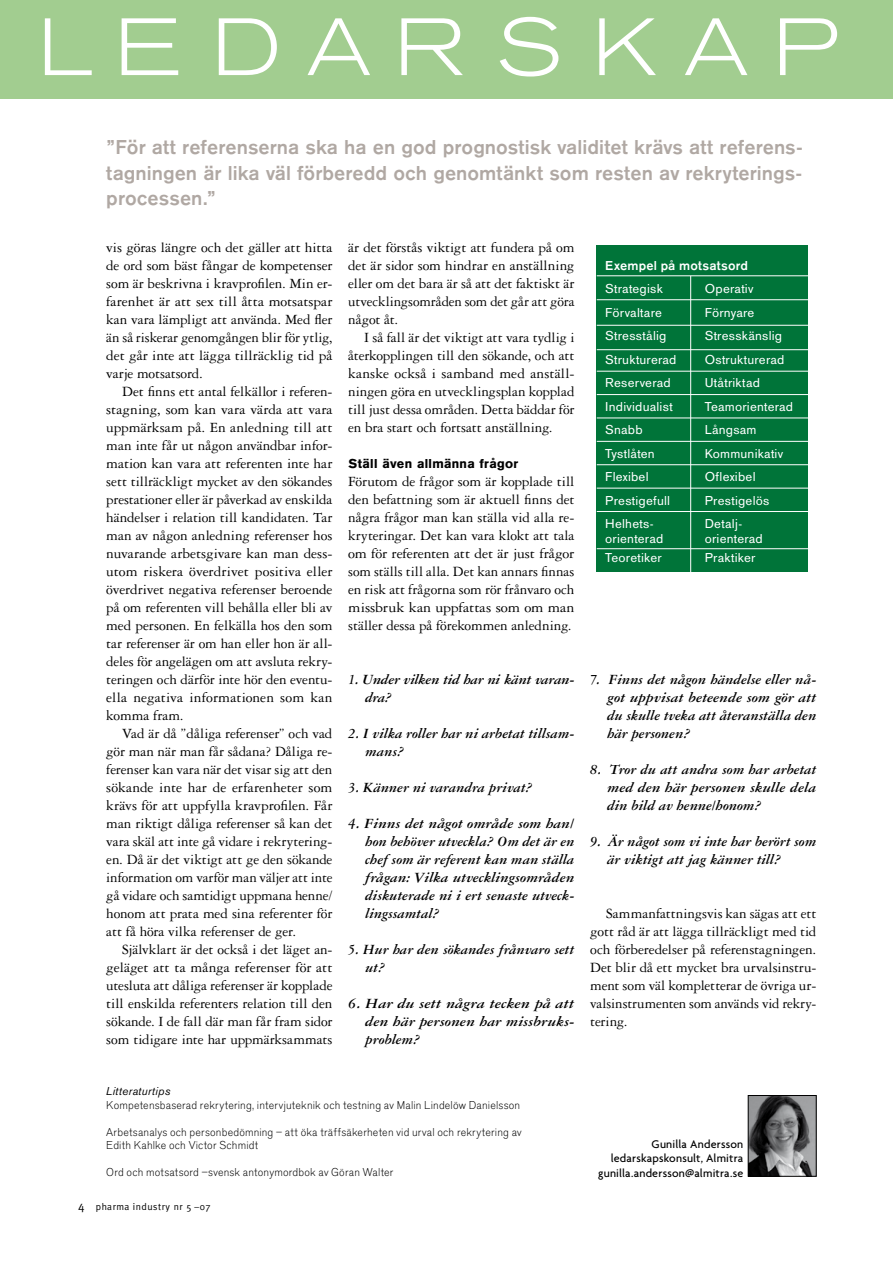
<style>
.page{position:relative;width:893px;height:1263px;background:#fff}
.page>*{position:absolute;margin:0;border:0;box-sizing:border-box;transform-origin:0 0}
.t1{font:21px/25.2px "A Grotesk Mdm";color:#b0a8a3;text-align:justify}
.t2{font:15px/18px "Garamond Three";letter-spacing:-.005em;color:#000;text-align:justify}
.t3{font:italic 700 15px/18px "Garamond Three";letter-spacing:-.01em;color:#000}
.t4{font:italic 700 15px/18px "Garamond Three";letter-spacing:-.01em;color:#000;text-align:justify;scale:1.05 1}
.t5{font:italic 700 15px/18px "Garamond Three";letter-spacing:-.01em;color:#000;text-align:justify;scale:1.1 1}
.t6{font:italic 700 15px/18px "Garamond Three";letter-spacing:-.03em;color:#000}
.t7{font:13.5px "A Grotesk Rgl";letter-spacing:.015em;color:#fff}
.t8{font:13.5px "A Grotesk Bld";letter-spacing:.03em;color:#000}
.t9{font:13.5px "A Grotesk Mdm";letter-spacing:.015em;color:#fff}
.t10{font:12px/13.5px "A Grotesk Lgt";letter-spacing:.01em;color:#000}
.t11{font:12px/14.4px "Agenda";letter-spacing:.015em;color:#000;text-align:right}
.t12{font:12px "A Grotesk Itl";letter-spacing:.015em;color:#000}
.t13{font:9.75px "Meta";letter-spacing:.055em;color:#000}
</style>
<div class="page">
<div style="left:597px;top:246px;width:226px;height:326px;background:#007439"></div>
<hr style="left:597px;top:299px;width:232px;height:1px;background:#fff">
<hr style="left:597px;top:325px;width:232px;height:1px;background:#fff">
<hr style="left:597px;top:349px;width:232px;height:1px;background:#fff">
<hr style="left:597px;top:371px;width:232px;height:1px;background:#fff">
<hr style="left:597px;top:394px;width:232px;height:1px;background:#fff">
<hr style="left:597px;top:417px;width:232px;height:1px;background:#fff">
<hr style="left:597px;top:441px;width:232px;height:1px;background:#fff">
<hr style="left:597px;top:464px;width:232px;height:1px;background:#fff">
<hr style="left:597px;top:488px;width:232px;height:1px;background:#fff">
<hr style="left:597px;top:511px;width:232px;height:1px;background:#fff">
<hr style="left:597px;top:548px;width:232px;height:1px;background:#fff">
<hr style="left:597px;top:275px;width:232px;height:1px;background:#fff">
<hr style="left:690px;top:276px;width:1px;height:298px;background:#fff">
<div style="left:808px;top:241px;width:32px;height:338px;background:#fff"></div>
<img style="left:750px;top:1097px;width:64px;height:77px">
<div style="left:748px;top:1095px;width:68px;height:81px;border:1px solid #000"></div>
<div style="left:0;top:0;width:893px;height:99px;background:#a2cd90"></div>
<svg style="left:45px;top:18px;width:47px;height:57px"></svg>
<svg style="left:122px;top:18px;width:56px;height:57px"></svg>
<svg style="left:219px;top:18px;width:58px;height:57px"></svg>
<svg style="left:308px;top:18px;width:62px;height:57px"></svg>
<svg style="left:401px;top:18px;width:62px;height:57px"></svg>
<svg style="left:500px;top:17px;width:58px;height:60px"></svg>
<svg style="left:599px;top:18px;width:57px;height:57px"></svg>
<svg style="left:685px;top:18px;width:62px;height:57px"></svg>
<svg style="left:780px;top:18px;width:57px;height:57px"></svg>
<h1 class="t1" style="left:106px;top:136px;width:698px">”För att referenserna ska ha en god prognostisk validitet krävs att referens&shy;tagningen är lika väl förberedd och genomtänkt som resten av rekryterings&shy;processen.”</h1>
<p class="t2" style="left:106px;top:238px;width:228px">vis göras längre och det gäller att hitta de ord som bäst fångar de kompetenser som är beskrivna i kravprofilen. Min er&shy;farenhet är att sex till åtta motsatspar kan vara lämpligt att använda. Med fler än så riskerar genomgången blir för ytlig, det går inte att lägga tillräcklig tid på varje motsatsord.</p>
<p class="t2" style="left:106px;top:382px;width:228px;text-indent:16px">Det finns ett antal felkällor i referen&shy;stagning, som kan vara värda att vara uppmärksam på. En anledning till att man inte får ut någon användbar infor&shy;mation kan vara att referenten inte har sett tillräckligt mycket av den sökandes prestationer eller är påverkad av enskilda händelser i relation till kandidaten. Tar man av någon anledning referenser hos nuvarande arbetsgivare kan man dess&shy;utom riskera överdrivet positiva eller överdrivet negativa referenser beroende på om referenten vill behålla eller bli av med personen. En felkälla hos den som tar referenser är om han eller hon är all&shy;deles för angelägen om att avsluta rekry&shy;teringen och därför inte hör den eventu&shy;ella negativa informationen som kan komma fram.</p>
<p class="t2" style="left:106px;top:724px;width:228px;text-indent:16px">Vad är då ”dåliga referenser” och vad gör man när man får sådana? Dåliga re&shy;ferenser kan vara när det visar sig att den sökande inte har de erfarenheter som krävs för att uppfylla kravprofilen. Får man riktigt dåliga referenser så kan det vara skäl att inte gå vidare i rekrytering&shy;en. Då är det viktigt att ge den sökande information om varför man väljer att inte gå vidare och samtidigt uppmana henne/ honom att prata med sina referenter för att få höra vilka referenser de ger.</p>
<p class="t2" style="left:106px;top:940px;width:228px;text-indent:16px">Självklart är det också i det läget an&shy;geläget att ta många referenser för att utesluta att dåliga referenser är kopplade till enskilda referenters relation till den sökande. I de fall där man får fram sidor som tidigare inte har uppmärksammats</p>
<p class="t2" style="left:348px;top:238px;width:228px">är det förstås viktigt att fundera på om det är sidor som hindrar en anställning eller om det bara är så att det faktiskt är utvecklingsområden som det går att göra något åt.</p>
<p class="t2" style="left:348px;top:328px;width:228px;text-indent:16px">I så fall är det viktigt att vara tydlig i återkopplingen till den sökande, och att kanske också i samband med anställ&shy;ningen göra en utvecklingsplan kopplad till just dessa områden. Detta bäddar för en bra start och fortsatt anställning.</p>
<p class="t8" style="left:348px;top:455px;width:172px">Ställ även allmänna frågor</p>
<p class="t2" style="left:348px;top:472px;width:228px">Förutom de frågor som är kopplade till den befattning som är aktuell finns det några frågor man kan ställa vid alla re&shy;kryteringar. Det kan vara klokt att tala om för referenten att det är just frågor som ställs till alla. Det kan annars finnas en risk att frågorna som rör frånvaro och missbruk kan uppfattas som om man ställer dessa på förekommen anledning.</p>
<p class="t9" style="left:605px;top:256px;width:144px">Exempel på motsatsord</p>
<p class="t7" style="left:605px;top:280px;width:59px">Strategisk</p>
<p class="t7" style="left:705px;top:280px;width:50px">Operativ</p>
<p class="t7" style="left:605px;top:303px;width:58px">Förvaltare</p>
<p class="t7" style="left:705px;top:303px;width:51px">Förnyare</p>
<p class="t7" style="left:605px;top:327px;width:63px">Stresstålig</p>
<p class="t7" style="left:705px;top:327px;width:79px">Stresskänslig</p>
<p class="t7" style="left:605px;top:350px;width:73px">Strukturerad</p>
<p class="t7" style="left:705px;top:350px;width:81px">Ostrukturerad</p>
<p class="t7" style="left:605px;top:374px;width:67px">Reserverad</p>
<p class="t7" style="left:705px;top:374px;width:57px">Utåtriktad</p>
<p class="t7" style="left:605px;top:397px;width:69px">Individualist</p>
<p class="t7" style="left:705px;top:397px;width:90px">Teamorienterad</p>
<p class="t7" style="left:605px;top:421px;width:39px">Snabb</p>
<p class="t7" style="left:705px;top:421px;width:53px">Långsam</p>
<p class="t7" style="left:605px;top:444px;width:51px">Tystlåten</p>
<p class="t7" style="left:705px;top:444px;width:80px">Kommunikativ</p>
<p class="t7" style="left:605px;top:468px;width:45px">Flexibel</p>
<p class="t7" style="left:705px;top:468px;width:52px">Oflexibel</p>
<p class="t7" style="left:605px;top:491px;width:66px">Prestigefull</p>
<p class="t7" style="left:705px;top:491px;width:66px">Prestigelös</p>
<p class="t7" style="left:605px;top:515px;width:50px">Helhets-</p>
<p class="t7" style="left:705px;top:515px;width:39px">Detalj-</p>
<p class="t7" style="left:605px;top:530px;width:60px">orienterad</p>
<p class="t7" style="left:705px;top:530px;width:60px">orienterad</p>
<p class="t7" style="left:605px;top:549px;width:58px">Teoretiker</p>
<p class="t7" style="left:705px;top:549px;width:52px">Praktiker</p>
<p class="t6" style="left:365px;top:670px;width:211px;text-indent:-17px">1. Under vilken tid har ni känt varan&shy;dra?</p>
<p class="t3" style="left:365px;top:724px;width:211px;text-indent:-17px">2. I vilka roller har ni arbetat tillsam&shy;mans?</p>
<p class="t3" style="left:348px;top:778px;width:186px">3. Känner ni varandra privat?</p>
<p class="t4" style="left:365px;top:814px;width:201px;text-indent:-17px">4. Finns det något område som han/ hon behöver utveckla? Om det är en chef som är referent kan man ställa frågan: Vilka utvecklingsområden diskuterade ni i ert senaste utveck&shy;lingssamtal?</p>
<p class="t3" style="left:365px;top:940px;width:211px;text-indent:-17px">5. Hur har den sökandes frånvaro sett ut?</p>
<p class="t5" style="left:365px;top:994px;width:192px;text-indent:-17px">6. Har du sett några tecken på att den här personen har missbruks&shy;problem?</p>
<p class="t3" style="left:607px;top:670px;width:211px;text-align:justify;text-indent:-17px">7. Finns det någon händelse eller nå&shy;got uppvisat beteende som gör att du skulle tveka att återanställa den här personen?</p>
<p class="t3" style="left:607px;top:760px;width:211px;text-align:justify;text-indent:-17px">8. Tror du att andra som har arbetat med den här personen skulle dela din bild av henne/honom?</p>
<p class="t3" style="left:607px;top:832px;width:211px;text-indent:-17px">9. Är något som vi inte har berört som är viktigt att jag känner till?</p>
<p class="t2" style="left:590px;top:904px;width:228px;text-indent:16px">Sammanfattningsvis kan sägas att ett gott råd är att lägga tillräckligt med tid och förberedelser på referenstagningen.<br>Det blir då ett mycket bra urvalsinstru&shy;ment som väl kompletterar de övriga ur&shy;valsinstrumenten som används vid rekry&shy;tering.</p>
<p class="t12" style="left:106px;top:1083px;width:66px">Litteraturtips</p>
<p class="t10" style="left:106px;top:1099px;width:415px">Kompetensbaserad rekrytering, intervjuteknik och testning av Malin Lindelöw Danielsson</p>
<p class="t10" style="left:106px;top:1126px;width:417px">Arbetsanalys och personbedömning – att öka träffsäkerheten vid urval och rekrytering av<br>Edith Kahlke och Victor Schmidt</p>
<p class="t10" style="left:106px;top:1166px;width:289px">Ord och motsatsord –svensk antonymordbok av Göran Walter</p>
<p class="t13" style="left:96px;top:1201px;width:116px">pharma industry nr 5 –07</p>
<p class="t11" style="left:598px;top:1136px;width:147px">Gunilla Andersson ledarskapskonsult, Almitra gunilla.andersson@almitra.se</p>
</div>
